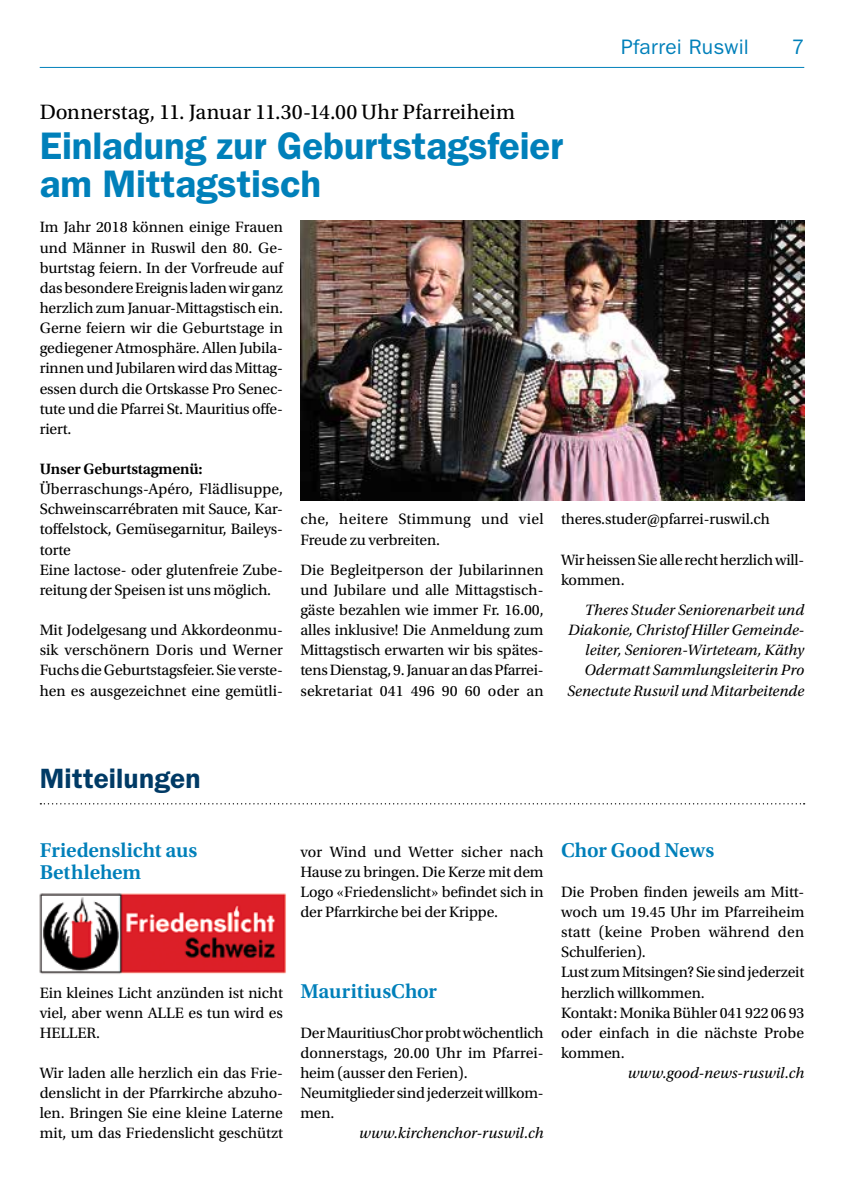
<style>
.page{position:relative;width:844px;height:1191px;background:#fff}
.page>*{position:absolute;margin:0;border:0;box-sizing:border-box;transform-origin:0 0}
.t1{font:600 38.5px/38.5px "ITC Franklin Gothic Std";letter-spacing:-.005em;color:#0080ba}
.t2{font:600 28px "ITC Franklin Gothic Std";letter-spacing:.005em;color:#003a65}
.t3{font:21.88px "Utopia Std";color:#000}
.t4{font:600 21px/22.8px "Utopia Std";color:#0080ba}
.t5{font:21px "ITC Franklin Gothic Std";letter-spacing:.01em;color:#0080ba}
.t6{font:15.75px/20.1px "Utopia Std";letter-spacing:-.01em;color:#000;text-align:justify}
.t7{font:italic 15.75px/20.1px "Utopia Std";color:#000;text-align:right}
.t8{font:15.75px/20.1px "Utopia Std";letter-spacing:.015em;color:#000}
.t9{font:600 15.75px "Utopia Std";letter-spacing:-.01em;color:#000}
</style>
<div class="page">
<hr style="left:40px;top:67px;width:764px;height:1px;background:#0080ba">
<img style="left:300px;top:221px;width:504px;height:279px">
<svg style="left:40px;top:803px;width:764px;height:1px"></svg>
<img style="left:39px;top:893px;width:247px;height:81px">
<h3 class="t3" style="left:40px;top:100px;width:477px">Donnerstag, 11. Januar 11.30-14.00 Uhr Pfarreiheim</h3>
<h1 class="t1" style="left:40px;top:126px;width:525px">Einladung zur Geburtstagsfeier am Mittagstisch</h1>
<h3 class="t5" style="left:621px;top:35px;width:129px">Pfarrei Ruswil</h3>
<h3 class="t5" style="left:791px;top:35px;width:14px">7</h3>
<p class="t6" style="left:40px;top:217px;width:245px">Im Jahr 2018 können einige Frauen und Männer in Ruswil den 80. Ge&shy;burtstag feiern. In der Vorfreude auf das besondere Ereignis laden wir ganz herzlich zum Januar-Mittagstisch ein.<br>Gerne feiern wir die Geburtstage in gediegener Atmosphäre. Allen Jubila&shy;rinnen und Jubilaren wird das Mittag&shy;essen durch die Ortskasse Pro Senec&shy;tute und die Pfarrei St. Mauritius offe&shy;riert.</p>
<p class="t9" style="left:40px;top:460px;width:164px">Unser Geburtstagmenü:</p>
<p class="t6" style="left:40px;top:479px;width:245px;text-align:left">Überraschungs-Apéro, Flädlisuppe,<br>Schweinscarrébraten mit Sauce, Kar&shy;toffelstock, Gemüsegarnitur, Baileys&shy;torte<br>Eine lactose- oder glutenfreie Zube&shy;reitung der Speisen ist uns möglich.</p>
<p class="t6" style="left:40px;top:620px;width:245px">Mit Jodelgesang und Akkordeonmu&shy;sik verschönern Doris und Werner Fuchs die Geburtstagsfeier. Sie verste&shy;hen es ausgezeichnet eine gemütli-</p>
<p class="t8" style="left:300px;top:509px;width:245px">che, heitere Stimmung und viel<br>Freude zu verbreiten.</p>
<p class="t6" style="left:300px;top:560px;width:245px;text-align:left">Die Begleitperson der Jubilarinnen und Jubilare und alle Mittagstisch&shy;gäste bezahlen wie immer Fr. 16.00, alles inklusive! Die Anmeldung zum Mittagstisch erwarten wir bis spätes&shy;tens Dienstag, 9. Januar an das Pfarrei&shy;sekretariat 041 496 90 60 oder an</p>
<p class="t6" style="left:561px;top:509px;width:210px">theres.studer@pfarrei-ruswil.ch</p>
<p class="t6" style="left:561px;top:550px;width:245px">Wir heissen Sie alle recht herzlich will&shy;kommen.</p>
<p class="t7" style="left:567px;top:600px;width:238px">Theres Studer Seniorenarbeit und Diakonie, Christof Hiller Gemeinde&shy;leiter, Senioren-Wirteteam, Käthy Odermatt Sammlungsleiterin Pro Senectute Ruswil und Mitarbeitende</p>
<h2 class="t2" style="left:40px;top:762px;width:162px">Mitteilungen</h2>
<h3 class="t4" style="left:40px;top:838px;width:159px">Friedenslicht aus<br>Bethlehem</h3>
<p class="t6" style="left:300px;top:841px;width:245px">vor Wind und Wetter sicher nach Hause zu bringen. Die Kerze mit dem Logo «Friedenslicht» befindet sich in der Pfarrkirche bei der Krippe.</p>
<p class="t6" style="left:40px;top:982px;width:245px">Ein kleines Licht anzünden ist nicht viel, aber wenn ALLE es tun wird es HELLER.</p>
<p class="t6" style="left:40px;top:1063px;width:245px">Wir laden alle herzlich ein das Frie&shy;denslicht in der Pfarrkirche abzuho&shy;len. Bringen Sie eine kleine Laterne mit, um das Friedenslicht geschützt</p>
<h3 class="t4" style="left:300px;top:979px;width:138px">MauritiusChor</h3>
<p class="t6" style="left:300px;top:1022px;width:245px;text-align:left">Der MauritiusChor probt wöchentlich donnerstags, 20.00 Uhr im Pfarrei&shy;heim (ausser den Ferien).<br>Neumitglieder sind jederzeit willkom&shy;men.</p>
<p class="t7" style="left:359px;top:1123px;width:186px">www.kirchenchor-ruswil.ch</p>
<h3 class="t4" style="left:561px;top:838px;width:155px">Chor Good News</h3>
<p class="t6" style="left:561px;top:882px;width:245px;text-align:left">Die Proben finden jeweils am Mitt&shy;woch um 19.45 Uhr im Pfarreiheim statt (keine Proben während den<br>Schulferien).<br>Lust zum Mitsingen? Sie sind jederzeit herzlich willkommen.<br>Kontakt: Monika Bühler 041 922 06 93 oder einfach in die nächste Probe kommen.</p>
<p class="t7" style="left:627px;top:1063px;width:178px">www.good-news-ruswil.ch</p>
</div>
